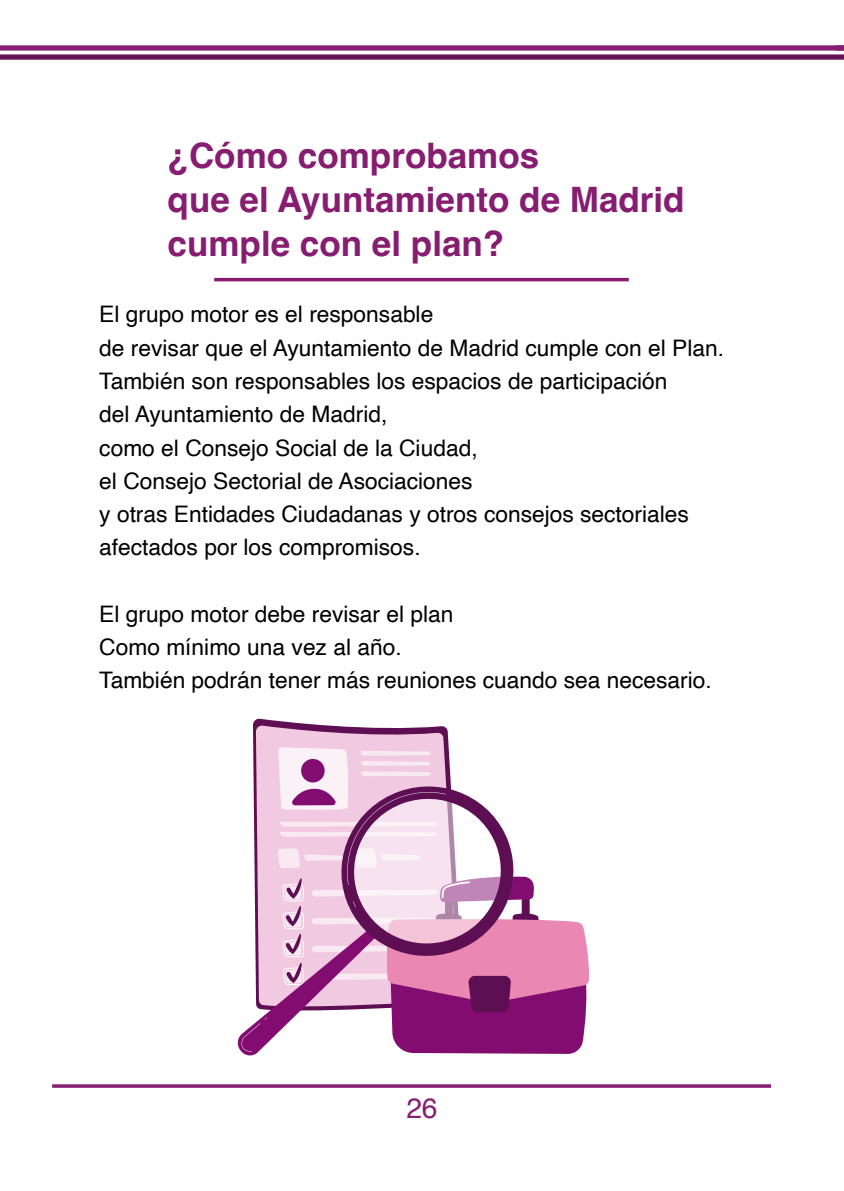
<style>
.page{position:relative;width:844px;height:1191px;background:#fff}
.page>*{position:absolute;margin:0;border:0;box-sizing:border-box;transform-origin:0 0}
.t1{font:700 35px/44.1px "Helvetica";color:#871d70}
.t2{font:28px "Helvetica";color:#871d70}
.t3{font:22.75px/33.2px "Helvetica";color:#000}
</style>
<div class="page">
<hr style="left:52px;top:1084px;width:718px;height:3px;background:#871d70">
<div style="left:0;top:45px;width:843px;height:6px;background:#871d70"></div>
<div style="left:0;top:54px;width:843px;height:6px;background:#641354"></div>
<hr style="left:214px;top:278px;width:414px;height:3px;background:#871d70">
<svg style="left:253px;top:718px;width:67px;height:29px"></svg>
<svg style="left:256px;top:725px;width:193px;height:22px;fill:#f1c9e0"></svg>
<svg style="left:237px;top:747px;width:352px;height:309px"></svg>
<h1 class="t1" style="left:167px;top:137px;width:518px">¿Cómo comprobamos<br>que el Ayuntamiento de Madrid cumple con el plan?</h1>
<p class="t3" style="left:99px;top:298px;width:626px">El grupo motor es el responsable<br>de revisar que el Ayuntamiento de Madrid cumple con el Plan.<br>También son responsables los espacios de participación<br>del Ayuntamiento de Madrid,<br>como el Consejo Social de la Ciudad,<br>el Consejo Sectorial de Asociaciones<br>y otras Entidades Ciudadanas y otros consejos sectoriales afectados por los compromisos.</p>
<p class="t3" style="left:99px;top:598px;width:614px">El grupo motor debe revisar el plan<br>Como mínimo una vez al año.<br>También podrán tener más reuniones cuando sea necesario.</p>
<p class="t2" style="left:406px;top:1086px;width:33px">26</p>
</div>
